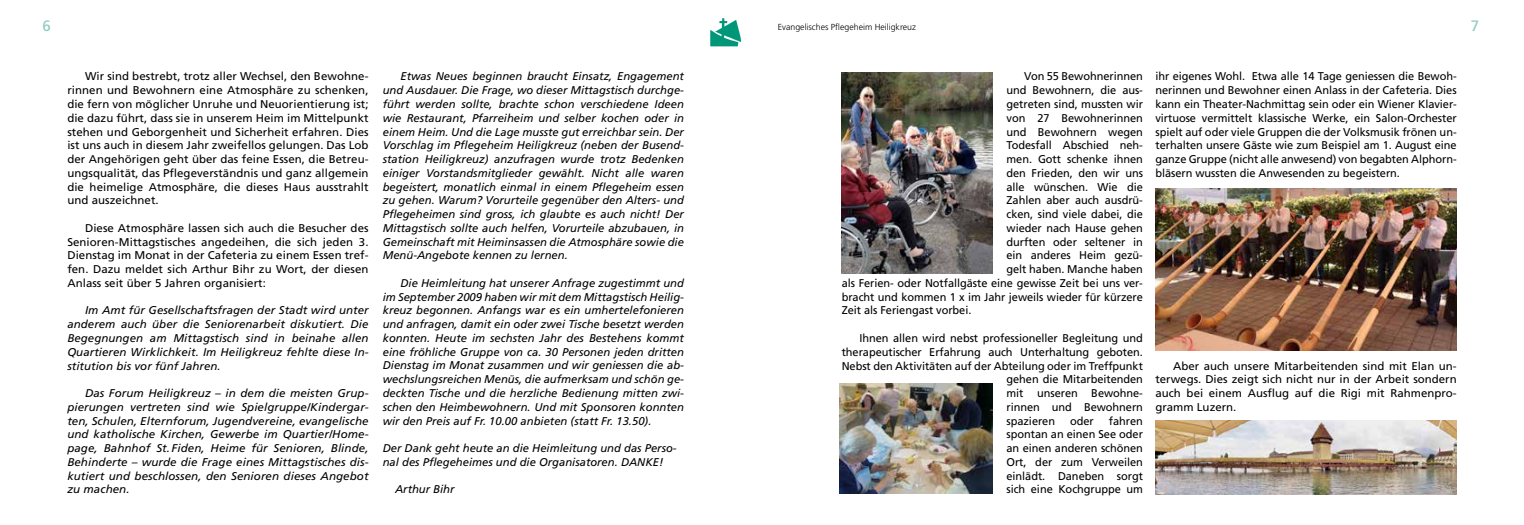
<style>
.page{position:relative;width:1524px;height:525px;background:#fff}
.page>*{position:absolute;margin:0;border:0;box-sizing:border-box;transform-origin:0 0}
.t1{font:15px "Frutiger LT Std";color:#89cbbc}
.t2{font:11.25px/13.8px "Frutiger LT Std";letter-spacing:-.005em;color:#000;text-align:justify}
.t3{font:italic 11.25px/13.8px "Frutiger LT Std";color:#000;text-align:justify}
.t4{font:300 8.75px "Frutiger LT Std";color:#000}
</style>
<div class="page">
<img style="left:710px;top:19px;width:31px;height:27px">
<img style="left:842px;top:73px;width:150px;height:200px">
<img style="left:840px;top:383px;width:152px;height:110px">
<img style="left:1155px;top:189px;width:301px;height:161px">
<img style="left:1155px;top:420px;width:301px;height:74px">
<h1 class="t1" style="left:43px;top:17px;width:10px">6</h1>
<h1 class="t1" style="left:1470px;top:17px;width:10px">7</h1>
<p class="t4" style="left:778px;top:22px;width:139px">Evangelisches Pflegeheim Heiligkreuz</p>
<p class="t2" style="left:67px;top:70px;width:303px;text-indent:18px">Wir sind bestrebt, trotz aller Wechsel, den Bewohne&shy;rinnen und Bewohnern eine Atmosphäre zu schenken, die fern von möglicher Unruhe und Neuorientierung ist; die dazu führt, dass sie in unserem Heim im Mittelpunkt stehen und Geborgenheit und Sicherheit erfahren. Dies ist uns auch in diesem Jahr zweifellos gelungen. Das Lob der Angehörigen geht über das feine Essen, die Betreu&shy;ungsqualität, das Pflegeverständnis und ganz allgemein die heimelige Atmosphäre, die dieses Haus ausstrahlt und auszeichnet.</p>
<p class="t2" style="left:67px;top:221px;width:303px;text-indent:18px">Diese Atmosphäre lassen sich auch die Besucher des Senioren-Mittagstisches angedeihen, die sich jeden 3.<br>Dienstag im Monat in der Cafeteria zu einem Essen tref&shy;fen. Dazu meldet sich Arthur Bihr zu Wort, der diesen Anlass seit über 5 Jahren organisiert:</p>
<p class="t3" style="left:67px;top:303px;width:303px;text-indent:18px">Im Amt für Gesellschaftsfragen der Stadt wird unter anderem auch über die Seniorenarbeit diskutiert. Die Begegnungen am Mittagstisch sind in beinahe allen Quartieren Wirklichkeit. Im Heiligkreuz fehlte diese In&shy;stitution bis vor fünf Jahren.</p>
<p class="t3" style="left:67px;top:386px;width:303px;text-indent:18px">Das Forum Heiligkreuz – in dem die meisten Grup&shy;pierungen vertreten sind wie Spielgruppe/Kindergar&shy;ten, Schulen, Elternforum, Jugendvereine, evangelische und katholische Kirchen, Gewerbe im Quartier/Home&shy;page, Bahnhof St. Fiden, Heime für Senioren, Blinde, Behinderte – wurde die Frage eines Mittagstisches dis&shy;kutiert und beschlossen, den Senioren dieses Angebot zu machen.</p>
<p class="t3" style="left:383px;top:70px;width:303px;text-indent:18px">Etwas Neues beginnen braucht Einsatz, Engagement und Ausdauer. Die Frage, wo dieser Mittagstisch durchge&shy;führt werden sollte, brachte schon verschiedene Ideen wie Restaurant, Pfarreiheim und selber kochen oder in einem Heim. Und die Lage musste gut erreichbar sein. Der Vorschlag im Pflegeheim Heiligkreuz (neben der Busend&shy;station Heiligkreuz) anzufragen wurde trotz Bedenken einiger Vorstandsmitglieder gewählt. Nicht alle waren begeistert, monatlich einmal in einem Pflegeheim essen zu gehen. Warum? Vorurteile gegenüber den Alters- und Pflegeheimen sind gross, ich glaubte es auch nicht! Der Mittagstisch sollte auch helfen, Vorurteile abzubauen, in Gemeinschaft mit Heiminsassen die Atmosphäre sowie die Menü-Angebote kennen zu lernen.</p>
<p class="t3" style="left:383px;top:276px;width:303px;text-indent:18px">Die Heimleitung hat unserer Anfrage zugestimmt und im September 2009 haben wir mit dem Mittagstisch Heilig&shy;kreuz begonnen. Anfangs war es ein umhertelefonieren und anfragen, damit ein oder zwei Tische besetzt werden konnten. Heute im sechsten Jahr des Bestehens kommt eine fröhliche Gruppe von ca. 30 Personen jeden dritten Dienstag im Monat zusammen und wir geniessen die ab&shy;wechslungsreichen Menüs, die aufmerksam und schön ge&shy;deckten Tische und die herzliche Bedienung mitten zwi&shy;schen den Heimbewohnern. Und mit Sponsoren konnten wir den Preis auf Fr. 10.00 anbieten (statt Fr. 13.50).</p>
<p class="t3" style="left:383px;top:441px;width:295px">Der Dank geht heute an die Heimleitung und das Perso&shy;nal des Pflegeheimes und die Organisatoren. DANKE!</p>
<p class="t3" style="left:395px;top:482px;width:61px">Arthur Bihr</p>
<p class="t2" style="left:1024px;top:70px;width:120px">Von 55 Bewohnerinnen</p>
<p class="t2" style="left:1006px;top:83px;width:138px">und Bewohnern, die aus-</p>
<p class="t2" style="left:1006px;top:97px;width:138px">getreten sind, mussten wir</p>
<p class="t2" style="left:1006px;top:111px;width:138px">von 27 Bewohnerinnen</p>
<p class="t2" style="left:1006px;top:125px;width:138px">und Bewohnern wegen</p>
<p class="t2" style="left:1006px;top:138px;width:138px">Todesfall Abschied neh-</p>
<p class="t2" style="left:1006px;top:152px;width:138px">men. Gott schenke ihnen</p>
<p class="t2" style="left:1006px;top:166px;width:138px">den Frieden, den wir uns</p>
<p class="t2" style="left:1006px;top:180px;width:138px">alle wünschen. Wie die</p>
<p class="t2" style="left:1006px;top:193px;width:138px">Zahlen aber auch ausdrü-</p>
<p class="t2" style="left:1006px;top:207px;width:138px">cken, sind viele dabei, die</p>
<p class="t2" style="left:1006px;top:221px;width:138px">wieder nach Hause gehen</p>
<p class="t2" style="left:1006px;top:235px;width:138px">durften oder seltener in</p>
<p class="t2" style="left:1006px;top:248px;width:138px">ein anderes Heim gezü-</p>
<p class="t2" style="left:1006px;top:262px;width:138px">gelt haben. Manche haben</p>
<p class="t2" style="left:842px;top:276px;width:303px">als Ferien- oder Notfallgäste eine gewisse Zeit bei uns ver-</p>
<p class="t2" style="left:842px;top:290px;width:303px">bracht und kommen 1 x im Jahr jeweils wieder für kürzere</p>
<p class="t2" style="left:842px;top:303px;width:131px">Zeit als Feriengast vorbei.</p>
<p class="t2" style="left:859px;top:331px;width:285px">Ihnen allen wird nebst professioneller Begleitung und</p>
<p class="t2" style="left:842px;top:345px;width:303px">therapeutischer Erfahrung auch Unterhaltung geboten.</p>
<p class="t2" style="left:842px;top:358px;width:303px">Nebst den Aktivitäten auf der Abteilung oder im Treffpunkt</p>
<p class="t2" style="left:1006px;top:372px;width:138px">gehen die Mitarbeitenden</p>
<p class="t2" style="left:1006px;top:386px;width:138px">mit unseren Bewohne-</p>
<p class="t2" style="left:1006px;top:400px;width:138px">rinnen und Bewohnern</p>
<p class="t2" style="left:1006px;top:413px;width:50px">spazieren</p>
<p class="t2" style="left:1070px;top:413px;width:25px">oder</p>
<p class="t2" style="left:1006px;top:413px;width:138px;text-indent:102px">fahren spontan an einen See oder an einen anderen schönen Ort, der zum Verweilen einlädt. Daneben sorgt sich eine Kochgruppe um</p>
<p class="t2" style="left:1155px;top:70px;width:303px">ihr eigenes Wohl. Etwa alle 14 Tage geniessen die Bewoh&shy;nerinnen und Bewohner einen Anlass in der Cafeteria. Dies kann ein Theater-Nachmittag sein oder ein Wiener Klavier&shy;virtuose vermittelt klassische Werke, ein Salon-Orchester spielt auf oder viele Gruppen die der Volksmusik frönen un&shy;terhalten unsere Gäste wie zum Beispiel am 1. August eine ganze Gruppe (nicht alle anwesend) von begabten Alphorn&shy;bläsern wussten die Anwesenden zu begeistern.</p>
<p class="t2" style="left:1155px;top:358px;width:303px;text-indent:18px">Aber auch unsere Mitarbeitenden sind mit Elan un&shy;terwegs. Dies zeigt sich nicht nur in der Arbeit sondern auch bei einem Ausflug auf die Rigi mit Rahmenpro&shy;gramm Luzern.</p>
</div>
